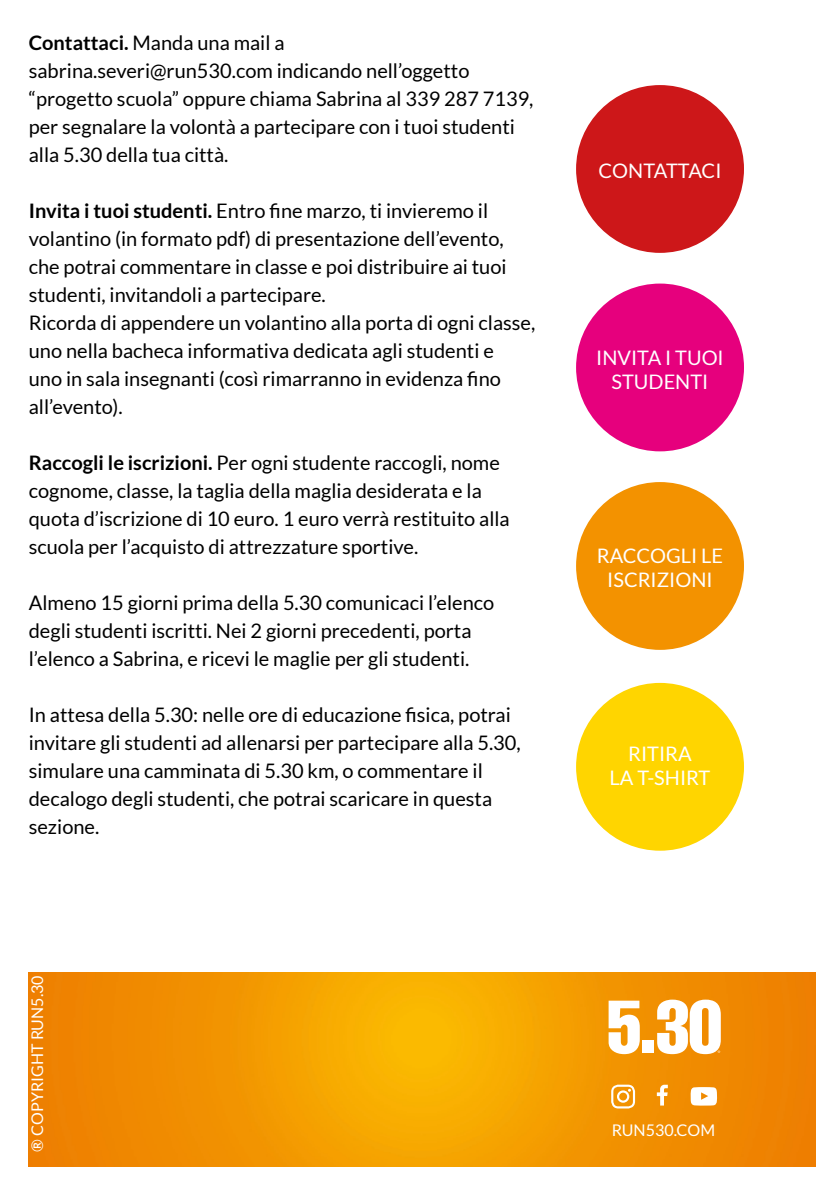
<style>
.page{position:relative;width:840px;height:1191px;background:#fff}
.page>*{position:absolute;margin:0;border:0;box-sizing:border-box;transform-origin:0 0}
.t1{font:20px/28px "Lato";color:#000}
.t2{font:20px/24px "Lato";color:#fff;text-align:center}
.t3{font:16px "Lato";color:#fff}
.s1{font-weight:700}
</style>
<div class="page">
<img style="left:28px;top:972px;width:787px;height:194px">
<svg style="left:690px;top:1087px;width:26px;height:18px"></svg>
<svg style="left:656px;top:1084px;width:11px;height:21px"></svg>
<svg style="left:611px;top:1084px;width:23px;height:24px"></svg>
<div style="left:575px;top:85px;width:168px;height:168px;background:#cd1719;border-radius:50%"></div>
<div style="left:575px;top:283px;width:168px;height:168px;background:#e6007d;border-radius:50%"></div>
<div style="left:575px;top:482px;width:168px;height:168px;background:#f39200;border-radius:50%"></div>
<div style="left:575px;top:683px;width:168px;height:167px;background:#ffd500;border-radius:50%"></div>
<svg style="left:608px;top:1000px;width:31px;height:54px"></svg>
<div style="left:642px;top:1040px;width:11px;height:13px;background:#fff"></div>
<svg style="left:656px;top:999px;width:64px;height:55px"></svg>
<p class="t1" style="left:29px;top:29px;width:506px"><span class="s1">Contattaci.</span> Manda una mail a sabrina.severi@run530.com indicando nell’oggetto “progetto scuola” oppure chiama Sabrina al 339 287 7139, per segnalare la volontà a partecipare con i tuoi studenti alla 5.30 della tua città.</p>
<p class="t1" style="left:29px;top:197px;width:507px"><span class="s1">Invita i tuoi studenti.</span> Entro fine marzo, ti invieremo il volantino (in formato pdf) di presentazione dell’evento, che potrai commentare in classe e poi distribuire ai tuoi studenti, invitandoli a partecipare.<br>Ricorda di appendere un volantino alla porta di ogni classe, uno nella bacheca informativa dedicata agli studenti e<br>uno in sala insegnanti (così rimarranno in evidenza fino all’evento).</p>
<p class="t1" style="left:29px;top:449px;width:482px"><span class="s1">Raccogli le iscrizioni.</span> Per ogni studente raccogli, nome cognome, classe, la taglia della maglia desiderata e la quota d’iscrizione di 10 euro. 1 euro verrà restituito alla scuola per l’acquisto di attrezzature sportive.</p>
<p class="t1" style="left:29px;top:589px;width:466px">Almeno 15 giorni prima della 5.30 comunicaci l’elenco degli studenti iscritti. Nei 2 giorni precedenti, porta l’elenco a Sabrina, e ricevi le maglie per gli studenti.</p>
<p class="t1" style="left:29px;top:701px;width:493px">In attesa della 5.30: nelle ore di educazione fisica, potrai invitare gli studenti ad allenarsi per partecipare alla 5.30, simulare una camminata di 5.30 km, o commentare il decalogo degli studenti, che potrai scaricare in questa sezione.</p>
<p class="t3" style="left:28px;top:1151px;width:177px;rotate:-90deg">® COPYRIGHT RUN5.30</p>
<p class="t2" style="left:598px;top:158px;width:124px">CONTATTACI</p>
<p class="t2" style="left:596px;top:345px;width:129px">INVITA I TUOI<br>STUDENTI</p>
<p class="t2" style="left:596px;top:544px;width:128px">RACCOGLI LE<br>ISCRIZIONI</p>
<p class="t2" style="left:609px;top:742px;width:102px">RITIRA<br>LA T-SHIRT</p>
<p class="t3" style="left:611px;top:1120px;width:105px">RUN530.COM</p>
</div>
